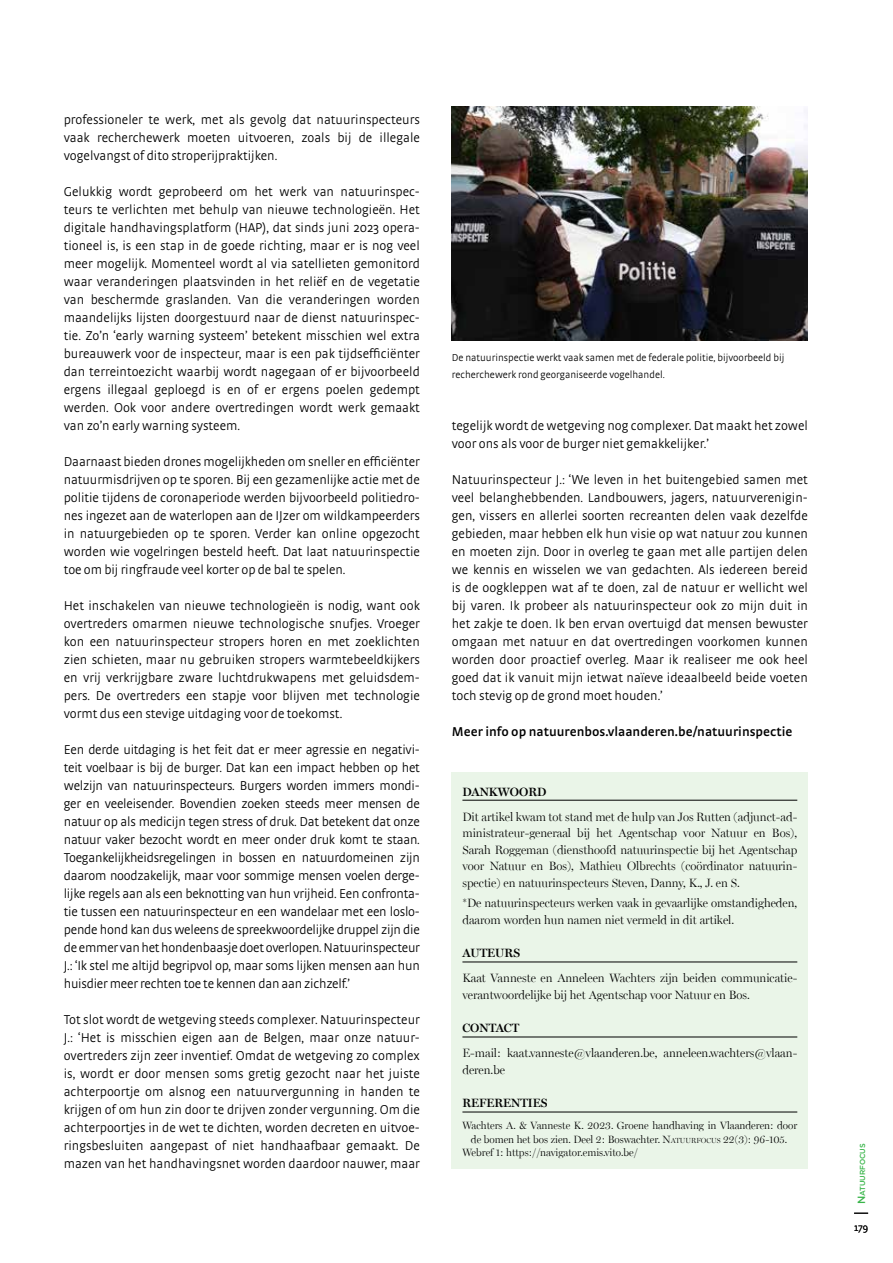
<style>
.page{position:relative;width:893px;height:1263px;background:#fff}
.page>*{position:absolute;margin:0;border:0;box-sizing:border-box;transform-origin:0 0}
.t1{font:300 13.5px/18px "Strada OT";color:#000;text-align:justify}
.t2{font:600 13.5px "Strada OT";color:#000}
.t3{font:300 12px/16.5px "Miller Display";color:#000}
.t4{font:600 12px "Miller Display";color:#000}
.t5{font:300 10.5px "Miller Display";color:#000}
.t6{font:300 10.5px/16.5px "Strada OT";color:#000}
.t7{font:500 7.35px "Gotham";color:#39b54a}
.s1{font-style:inherit}
.s2{font-size:7.35px}
.s3{font-size:10.5px}
</style>
<div class="page">
<svg style="left:854px;top:1213px;width:14px;height:1px"></svg>
<img style="left:452px;top:106px;width:356px;height:234px">
<div style="left:452px;top:772px;width:356px;height:396px;background:#eaf5e8"></div>
<hr style="left:462px;top:800px;width:335px;height:1px;background:#000">
<hr style="left:462px;top:961px;width:335px;height:1px;background:#000">
<hr style="left:462px;top:1036px;width:335px;height:1px;background:#000">
<hr style="left:462px;top:1112px;width:335px;height:1px;background:#000">
<p class="t1" style="left:64px;top:111px;width:358px">professioneler te werk, met als gevolg dat natuurinspecteurs vaak recherchewerk moeten uitvoeren, zoals bij de illegale vogelvangst of dito stroperijpraktijken.</p>
<p class="t1" style="left:64px;top:183px;width:358px">Gelukkig wordt geprobeerd om het werk van natuurinspec&shy;teurs te verlichten met behulp van nieuwe technologieën. Het digitale handhavingsplatform (HAP), dat sinds juni 2023 opera&shy;tioneel is, is een stap in de goede richting, maar er is nog veel meer mogelijk. Momenteel wordt al via satellieten gemonitord waar veranderingen plaatsvinden in het reliëf en de vegetatie van beschermde graslanden. Van die veranderingen worden maandelijks lijsten doorgestuurd naar de dienst natuurinspec&shy;tie. Zo’n ‘early warning systeem’ betekent misschien wel extra bureauwerk voor de inspecteur, maar is een pak tijdsefficiënter dan terreintoezicht waarbij wordt nagegaan of er bijvoorbeeld ergens illegaal geploegd is en of er ergens poelen gedempt werden. Ook voor andere overtredingen wordt werk gemaakt van zo’n early warning systeem.</p>
<p class="t1" style="left:64px;top:453px;width:358px">Daarnaast bieden drones mogelijkheden om sneller en efficiënter natuurmisdrijven op te sporen. Bij een gezamenlijke actie met de politie tijdens de coronaperiode werden bijvoorbeeld politiedro&shy;nes ingezet aan de waterlopen aan de IJzer om wildkampeerders in natuurgebieden op te sporen. Verder kan online opgezocht worden wie vogelringen besteld heeft. Dat laat natuurinspectie toe om bij ringfraude veel korter op de bal te spelen.</p>
<p class="t1" style="left:64px;top:597px;width:358px">Het inschakelen van nieuwe technologieën is nodig, want ook overtreders omarmen nieuwe technologische snufjes. Vroeger kon een natuurinspecteur stropers horen en met zoeklichten zien schieten, maar nu gebruiken stropers warmtebeeldkijkers en vrij verkrijgbare zware luchtdrukwapens met geluidsdem&shy;pers. De overtreders een stapje voor blijven met technologie vormt dus een stevige uitdaging voor de toekomst.</p>
<p class="t1" style="left:64px;top:741px;width:358px">Een derde uitdaging is het feit dat er meer agressie en negativi&shy;teit voelbaar is bij de burger. Dat kan een impact hebben op het welzijn van natuurinspecteurs. Burgers worden immers mondi&shy;ger en veeleisender. Bovendien zoeken steeds meer mensen de natuur op als medicijn tegen stress of druk. Dat betekent dat onze natuur vaker bezocht wordt en meer onder druk komt te staan.<br>Toegankelijkheidsregelingen in bossen en natuurdomeinen zijn daarom noodzakelijk, maar voor sommige mensen voelen derge&shy;lijke regels aan als een beknotting van hun vrijheid. Een confronta&shy;tie tussen een natuurinspecteur en een wandelaar met een loslo&shy;pende hond kan dus weleens de spreekwoordelijke druppel zijn die de emmer van het hondenbaasje doet overlopen. Natuurinspecteur J.: ‘Ik stel me altijd begripvol op, maar soms lijken mensen aan hun huisdier meer rechten toe te kennen dan aan zichzelf.’</p>
<p class="t1" style="left:64px;top:1011px;width:358px">Tot slot wordt de wetgeving steeds complexer. Natuurinspecteur J.: ‘Het is misschien eigen aan de Belgen, maar onze natuur&shy;overtreders zijn zeer inventief. Omdat de wetgeving zo complex is, wordt er door mensen soms gretig gezocht naar het juiste achterpoortje om alsnog een natuurvergunning in handen te krijgen of om hun zin door te drijven zonder vergunning. Om die achterpoortjes in de wet te dichten, worden decreten en uitvoe&shy;ringsbesluiten aangepast of niet handhaafbaar gemaakt. De mazen van het handhavingsnet worden daardoor nauwer, maar</p>
<p class="t6" style="left:452px;top:350px;width:334px">De natuurinspectie werkt vaak samen met de federale politie, bijvoorbeeld bij recherchewerk rond georganiseerde vogelhandel.</p>
<p class="t1" style="left:452px;top:417px;width:358px">tegelijk wordt de wetgeving nog complexer. Dat maakt het zowel voor ons als voor de burger niet gemakkelijker.’</p>
<p class="t1" style="left:452px;top:471px;width:358px">Natuurinspecteur J.: ‘We leven in het buitengebied samen met veel belanghebbenden. Landbouwers, jagers, natuurverenigin&shy;gen, vissers en allerlei soorten recreanten delen vaak dezelfde gebieden, maar hebben elk hun visie op wat natuur zou kunnen en moeten zijn. Door in overleg te gaan met alle partijen delen we kennis en wisselen we van gedachten. Als iedereen bereid is de oogkleppen wat af te doen, zal de natuur er wellicht wel bij varen. Ik probeer als natuurinspecteur ook zo mijn duit in het zakje te doen. Ik ben ervan overtuigd dat mensen bewuster omgaan met natuur en dat overtredingen voorkomen kunnen worden door proactief overleg. Maar ik realiseer me ook heel goed dat ik vanuit mijn ietwat naïeve ideaalbeeld beide voeten toch stevig op de grond moet houden.’</p>
<p class="t2" style="left:452px;top:724px;width:342px">Meer info op natuurenbos.vlaanderen.be/natuurinspectie</p>
<p class="t4" style="left:462px;top:784px;width:85px">DANKWOORD</p>
<p class="t3" style="left:462px;top:808px;width:336px;text-align:justify">Dit artikel kwam tot stand met de hulp van Jos Rutten (adjunct-ad&shy;ministrateur-generaal bij het Agentschap voor Natuur en Bos), Sarah Roggeman (diensthoofd natuurinspectie bij het Agentschap voor Natuur en Bos), Mathieu Olbrechts (coördinator natuurin&shy;spectie) en natuurinspecteurs Steven, Danny, K., J. en S.</p>
<p class="t3" style="left:462px;top:895px;width:336px">*De natuurinspecteurs werken vaak in gevaarlijke omstandigheden, daarom worden hun namen niet vermeld in dit artikel.</p>
<p class="t4" style="left:462px;top:946px;width:59px">AUTEURS</p>
<p class="t3" style="left:462px;top:970px;width:336px">Kaat Vanneste en Anneleen Wachters zijn beiden communicatie&shy;verantwoordelijke bij het Agentschap voor Natuur en Bos.</p>
<p class="t4" style="left:462px;top:1021px;width:58px">CONTACT</p>
<p class="t3" style="left:462px;top:1045px;width:336px">E-mail: kaat.vanneste@vlaanderen.be, anneleen.wachters@vlaan&shy;deren.be</p>
<p class="t4" style="left:462px;top:1096px;width:87px">REFERENTIES</p>
<p class="t5" style="left:462px;top:1119px;width:336px">Wachters A. &amp; Vanneste K. 2023. Groene handhaving in Vlaanderen: door</p>
<p class="t5" style="left:471px;top:1133px;width:318px">de bomen het bos zien. Deel 2: Boswachter. <span class="s1">N</span><span class="s2">ATUURFOCUS</span> 22(3): 96-105.</p>
<p class="t5" style="left:462px;top:1146px;width:177px">Webref 1: https://navigator.emis.vito.be/</p>
<p class="t7" style="left:858px;top:1204px;width:63px;rotate:-90deg"><span class="s3">N</span>atuurfocus</p>
<p class="t6" style="left:854px;top:1219px;width:16px">179</p>
</div>
